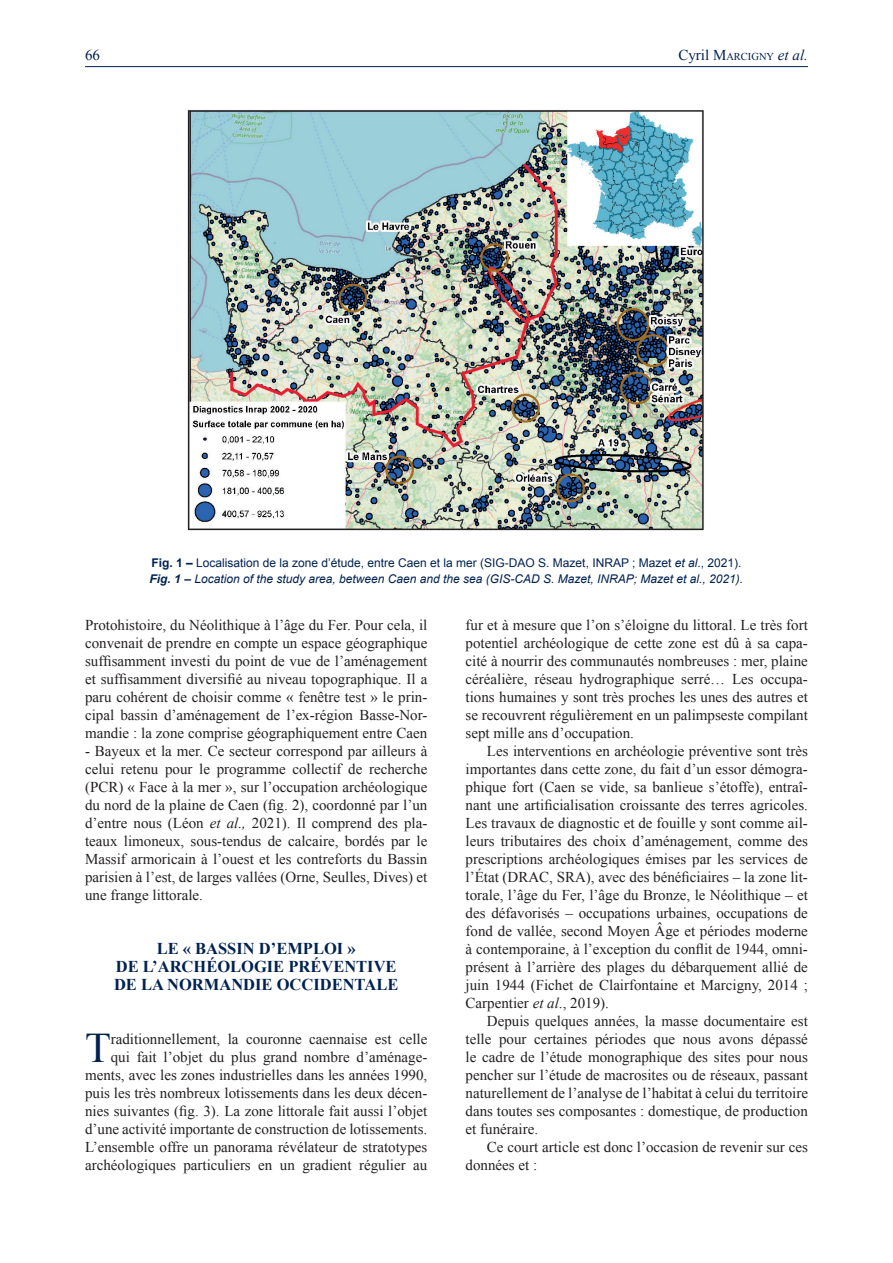
<style>
.page{position:relative;width:893px;height:1263px;background:#fff}
.page>*{position:absolute;margin:0;border:0;box-sizing:border-box;transform-origin:0 0}
.t1{font:42.15px "Times New Roman";color:#00214f}
.t2{font:700 16.5px/18px "Times New Roman";color:#00214f;text-align:center}
.t3{font:15px/18px "Times New Roman";color:#231f20;text-align:justify}
.t4{font:15px "Times New Roman";color:#00214f}
.t5{font:italic 12px/16.5px "Arial";color:#00214f}
.t6{font:10.5px "Times New Roman";color:#00214f}
.s1{font-size:15px}
.s2{font-style:italic;font-size:15px}
.s3{font-weight:700;font-style:normal}
.s4{font-style:normal}
.s5{font-weight:700}
.s6{font-style:italic}
</style>
<div class="page">
<hr style="left:85px;top:66px;width:723px;height:1px;background:#00214f">
<img style="left:187px;top:110px;width:517px;height:421px">
<p class="t4" style="left:85px;top:45px;width:16px">66</p>
<p class="t6" style="left:678px;top:49px;width:131px"><span class="s1">Cyril M</span>ARCIGNY <span class="s2">et al.</span></p>
<p class="t5" style="left:150px;top:554px;width:595px"><span class="s3">Fig. 1 –</span> <span class="s4">Localisation de la zone d’étude, entre Caen et la mer (SIG-DAO S. Mazet, INRAP ; Mazet</span> et al<span class="s4">., 2021).<br></span><span class="s5">Fig. 1 –</span> Location of the study area, between Caen and the sea (GIS-CAD S. Mazet, INRAP; Mazet et al., 2021).</p>
<p class="t3" style="left:85px;top:616px;width:344px">Protohistoire, du Néolithique à l’âge du Fer. Pour cela, il convenait de prendre en compte un espace géographique suffisamment investi du point de vue de l’aménagement et suffisamment diversifié au niveau topographique. Il a paru cohérent de choisir comme « fenêtre test » le prin&shy;cipal bassin d’aménagement de l’ex-région Basse-Nor&shy;mandie : la zone comprise géographiquement entre Caen</p>
<p class="t3" style="left:85px;top:742px;width:344px">- Bayeux et la mer. Ce secteur correspond par ailleurs à celui retenu pour le programme collectif de recherche (PCR) « Face à la mer », sur l’occupation archéologique du nord de la plaine de Caen (fig. 2), coordonné par l’un d’entre nous (Léon <span class="s6">et al.,</span> 2021). Il comprend des pla&shy;teaux limoneux, sous-tendus de calcaire, bordés par le Massif armoricain à l’ouest et les contreforts du Bassin parisien à l’est, de larges vallées (Orne, Seulles, Dives) et une frange littorale.</p>
<p class="t2" style="left:114px;top:939px;width:286px">LE « BASSIN D’EMPLOI »<br>DE L’ARCHÉOLOGIE PRÉVENTIVE<br>DE LA NORMANDIE OCCIDENTALE</p>
<p class="t3" style="left:85px;top:1030px;width:344px;text-align:right">raditionnellement, la couronne caennaise est celle<br>qui fait l’objet du plus grand nombre d’aménage&shy;ments, avec les zones industrielles dans les années 1990, puis les très nombreux lotissements dans les deux décen&shy;nies suivantes (fig. 3). La zone littorale fait aussi l’objet d’une activité importante de construction de lotissements.<br>L’ensemble offre un panorama révélateur de stratotypes archéologiques particuliers en un gradient régulier au</p>
<h1 class="t1" style="left:85px;top:1020px;width:27px">T</h1>
<p class="t3" style="left:466px;top:616px;width:344px">fur et à mesure que l’on s’éloigne du littoral. Le très fort potentiel archéologique de cette zone est dû à sa capa&shy;cité à nourrir des communautés nombreuses : mer, plaine céréalière, réseau hydrographique serré… Les occupa&shy;tions humaines y sont très proches les unes des autres et se recouvrent régulièrement en un palimpseste compilant sept mille ans d’occupation.</p>
<p class="t3" style="left:466px;top:742px;width:344px;text-indent:21px">Les interventions en archéologie préventive sont très importantes dans cette zone, du fait d’un essor démogra&shy;phique fort (Caen se vide, sa banlieue s’étoffe), entraî&shy;nant une artificialisation croissante des terres agricoles.<br>Les travaux de diagnostic et de fouille y sont comme ail&shy;leurs tributaires des choix d’aménagement, comme des prescriptions archéologiques émises par les services de l’État (DRAC, SRA), avec des bénéficiaires – la zone lit&shy;torale, l’âge du Fer, l’âge du Bronze, le Néolithique – et des défavorisés – occupations urbaines, occupations de fond de vallée, second Moyen Âge et périodes moderne à contemporaine, à l’exception du conflit de 1944, omni&shy;présent à l’arrière des plages du débarquement allié de juin 1944 (Fichet de Clairfontaine et Marcigny, 2014 ; Carpentier <span class="s6">et al</span>., 2019).</p>
<p class="t3" style="left:466px;top:1012px;width:344px;text-indent:21px">Depuis quelques années, la masse documentaire est telle pour certaines périodes que nous avons dépassé le cadre de l’étude monographique des sites pour nous pencher sur l’étude de macrosites ou de réseaux, passant naturellement de l’analyse de l’habitat à celui du territoire dans toutes ses composantes : domestique, de production et funéraire.</p>
<p class="t3" style="left:466px;top:1138px;width:344px;text-indent:21px">Ce court article est donc l’occasion de revenir sur ces données et :</p>
</div>
